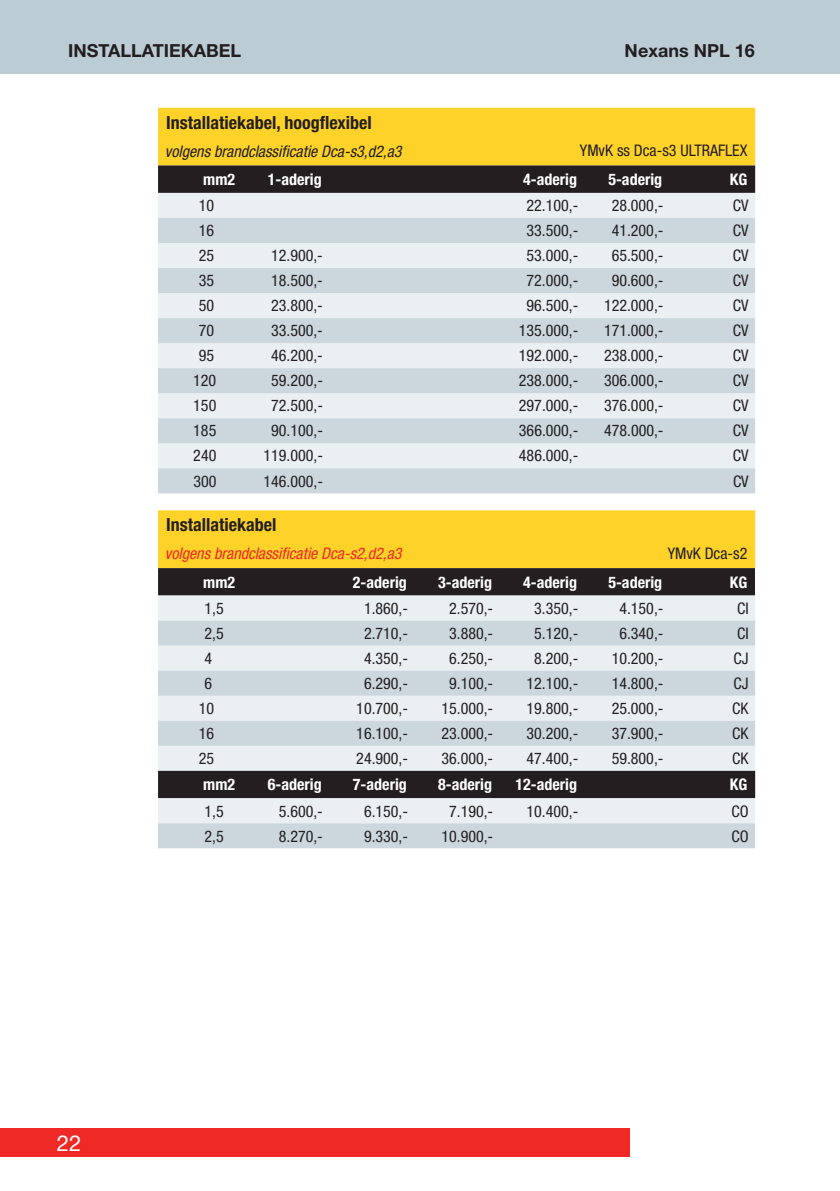
<style>
.page{position:relative;width:840px;height:1191px;background:#fff}
.page>*{position:absolute;margin:0;border:0;box-sizing:border-box;transform-origin:0 0}
.t1{font:22px "Helvetica Neue LT Std";color:#fff}
.t2{font:700 condensed 18px "Helvetica Neue LT Std";color:#231f20}
.t3{font:700 18px "Helvetica Neue LT Std";color:#231f20}
.t4{font:condensed 16px "Helvetica Neue LT Std";color:#231f20}
.t5{font:700 condensed 16px "Helvetica Neue LT Std";color:#fff}
.t6{font:italic condensed 16px "Helvetica Neue LT Std";color:#231f20}
.t7{font:italic condensed 16px "Helvetica Neue LT Std";color:#ee2926}
</style>
<div class="page">
<div style="left:0;top:0;width:839px;height:74px;background:#bcccd4"></div>
<div style="left:0;top:1128px;width:629px;height:29px;background:#ee2926"></div>
<svg style="left:158px;top:108px;width:598px;height:385px;background:#d3d2bc"></svg>
<svg style="left:158px;top:848px;width:597px;height:1px"></svg>
<svg style="left:158px;top:510px;width:598px;height:338px;background:#c4c1a7"></svg>
<div style="left:755px;top:823px;width:22px;height:25px;background:#fff"></div>
<p class="t3" style="left:68px;top:39px;width:174px">INSTALLATIEKABEL</p>
<p class="t3" style="left:624px;top:39px;width:132px">Nexans NPL 16</p>
<p class="t2" style="left:166px;top:111px;width:207px">Installatiekabel, hoogflexibel</p>
<p class="t6" style="left:165px;top:142px;width:238px">volgens brandclassificatie Dca-s3,d2,a3</p>
<p class="t4" style="left:579px;top:141px;width:169px">YMvK ss Dca-s3 ULTRAFLEX</p>
<p class="t5" style="left:203px;top:169px;width:33px">mm2</p>
<p class="t5" style="left:268px;top:169px;width:55px">1-aderig</p>
<p class="t5" style="left:523px;top:169px;width:55px">4-aderig</p>
<p class="t5" style="left:608px;top:169px;width:55px">5-aderig</p>
<p class="t5" style="left:729px;top:169px;width:19px">KG</p>
<p class="t4" style="left:199px;top:196px;width:17px">10</p>
<p class="t4" style="left:526px;top:196px;width:53px">22.100,-</p>
<p class="t4" style="left:611px;top:196px;width:53px">28.000,-</p>
<p class="t4" style="left:732px;top:196px;width:17px">CV</p>
<p class="t4" style="left:199px;top:221px;width:17px">16</p>
<p class="t4" style="left:526px;top:221px;width:53px">33.500,-</p>
<p class="t4" style="left:611px;top:221px;width:53px">41.200,-</p>
<p class="t4" style="left:732px;top:221px;width:17px">CV</p>
<p class="t4" style="left:199px;top:246px;width:17px">25</p>
<p class="t4" style="left:271px;top:246px;width:53px">12.900,-</p>
<p class="t4" style="left:526px;top:246px;width:53px">53.000,-</p>
<p class="t4" style="left:611px;top:246px;width:53px">65.500,-</p>
<p class="t4" style="left:732px;top:246px;width:17px">CV</p>
<p class="t4" style="left:199px;top:271px;width:17px">35</p>
<p class="t4" style="left:271px;top:271px;width:53px">18.500,-</p>
<p class="t4" style="left:526px;top:271px;width:53px">72.000,-</p>
<p class="t4" style="left:611px;top:271px;width:53px">90.600,-</p>
<p class="t4" style="left:732px;top:271px;width:17px">CV</p>
<p class="t4" style="left:199px;top:296px;width:17px">50</p>
<p class="t4" style="left:271px;top:296px;width:53px">23.800,-</p>
<p class="t4" style="left:526px;top:296px;width:53px">96.500,-</p>
<p class="t4" style="left:603px;top:296px;width:61px">122.000,-</p>
<p class="t4" style="left:732px;top:296px;width:17px">CV</p>
<p class="t4" style="left:199px;top:321px;width:17px">70</p>
<p class="t4" style="left:271px;top:321px;width:53px">33.500,-</p>
<p class="t4" style="left:518px;top:321px;width:61px">135.000,-</p>
<p class="t4" style="left:603px;top:321px;width:61px">171.000,-</p>
<p class="t4" style="left:732px;top:321px;width:17px">CV</p>
<p class="t4" style="left:199px;top:346px;width:17px">95</p>
<p class="t4" style="left:271px;top:346px;width:53px">46.200,-</p>
<p class="t4" style="left:518px;top:346px;width:61px">192.000,-</p>
<p class="t4" style="left:603px;top:346px;width:61px">238.000,-</p>
<p class="t4" style="left:732px;top:346px;width:17px">CV</p>
<p class="t4" style="left:193px;top:371px;width:25px">120</p>
<p class="t4" style="left:271px;top:371px;width:53px">59.200,-</p>
<p class="t4" style="left:518px;top:371px;width:61px">238.000,-</p>
<p class="t4" style="left:603px;top:371px;width:61px">306.000,-</p>
<p class="t4" style="left:732px;top:371px;width:17px">CV</p>
<p class="t4" style="left:193px;top:396px;width:25px">150</p>
<p class="t4" style="left:271px;top:396px;width:53px">72.500,-</p>
<p class="t4" style="left:518px;top:396px;width:61px">297.000,-</p>
<p class="t4" style="left:603px;top:396px;width:61px">376.000,-</p>
<p class="t4" style="left:732px;top:396px;width:17px">CV</p>
<p class="t4" style="left:193px;top:421px;width:25px">185</p>
<p class="t4" style="left:271px;top:421px;width:53px">90.100,-</p>
<p class="t4" style="left:518px;top:421px;width:61px">366.000,-</p>
<p class="t4" style="left:603px;top:421px;width:61px">478.000,-</p>
<p class="t4" style="left:732px;top:421px;width:17px">CV</p>
<p class="t4" style="left:193px;top:446px;width:25px">240</p>
<p class="t4" style="left:263px;top:446px;width:61px">119.000,-</p>
<p class="t4" style="left:518px;top:446px;width:61px">486.000,-</p>
<p class="t4" style="left:732px;top:446px;width:17px">CV</p>
<p class="t4" style="left:193px;top:471px;width:25px">300</p>
<p class="t4" style="left:263px;top:471px;width:61px">146.000,-</p>
<p class="t4" style="left:732px;top:471px;width:17px">CV</p>
<p class="t2" style="left:166px;top:514px;width:112px">Installatiekabel</p>
<p class="t7" style="left:165px;top:544px;width:238px">volgens brandclassificatie Dca-s2,d2,a3</p>
<p class="t4" style="left:667px;top:544px;width:81px">YMvK Dca-s2</p>
<p class="t5" style="left:203px;top:572px;width:33px">mm2</p>
<p class="t5" style="left:353px;top:572px;width:55px">2-aderig</p>
<p class="t5" style="left:438px;top:572px;width:55px">3-aderig</p>
<p class="t5" style="left:523px;top:572px;width:55px">4-aderig</p>
<p class="t5" style="left:608px;top:572px;width:55px">5-aderig</p>
<p class="t5" style="left:729px;top:572px;width:19px">KG</p>
<p class="t4" style="left:204px;top:599px;width:21px">1,5</p>
<p class="t4" style="left:364px;top:599px;width:46px">1.860,-</p>
<p class="t4" style="left:449px;top:599px;width:46px">2.570,-</p>
<p class="t4" style="left:534px;top:599px;width:46px">3.350,-</p>
<p class="t4" style="left:619px;top:599px;width:46px">4.150,-</p>
<p class="t4" style="left:736px;top:599px;width:13px">CI</p>
<p class="t4" style="left:204px;top:624px;width:21px">2,5</p>
<p class="t4" style="left:364px;top:624px;width:46px">2.710,-</p>
<p class="t4" style="left:449px;top:624px;width:46px">3.880,-</p>
<p class="t4" style="left:534px;top:624px;width:46px">5.120,-</p>
<p class="t4" style="left:619px;top:624px;width:46px">6.340,-</p>
<p class="t4" style="left:736px;top:624px;width:13px">CI</p>
<p class="t4" style="left:204px;top:649px;width:9px">4</p>
<p class="t4" style="left:364px;top:649px;width:46px">4.350,-</p>
<p class="t4" style="left:449px;top:649px;width:46px">6.250,-</p>
<p class="t4" style="left:534px;top:649px;width:46px">8.200,-</p>
<p class="t4" style="left:611px;top:649px;width:53px">10.200,-</p>
<p class="t4" style="left:733px;top:649px;width:17px">CJ</p>
<p class="t4" style="left:204px;top:674px;width:9px">6</p>
<p class="t4" style="left:364px;top:674px;width:46px">6.290,-</p>
<p class="t4" style="left:449px;top:674px;width:46px">9.100,-</p>
<p class="t4" style="left:526px;top:674px;width:53px">12.100,-</p>
<p class="t4" style="left:611px;top:674px;width:53px">14.800,-</p>
<p class="t4" style="left:733px;top:674px;width:17px">CJ</p>
<p class="t4" style="left:199px;top:699px;width:17px">10</p>
<p class="t4" style="left:356px;top:699px;width:53px">10.700,-</p>
<p class="t4" style="left:441px;top:699px;width:53px">15.000,-</p>
<p class="t4" style="left:526px;top:699px;width:53px">19.800,-</p>
<p class="t4" style="left:611px;top:699px;width:53px">25.000,-</p>
<p class="t4" style="left:731px;top:699px;width:18px">CK</p>
<p class="t4" style="left:199px;top:724px;width:17px">16</p>
<p class="t4" style="left:356px;top:724px;width:53px">16.100,-</p>
<p class="t4" style="left:441px;top:724px;width:53px">23.000,-</p>
<p class="t4" style="left:526px;top:724px;width:53px">30.200,-</p>
<p class="t4" style="left:611px;top:724px;width:53px">37.900,-</p>
<p class="t4" style="left:731px;top:724px;width:18px">CK</p>
<p class="t4" style="left:199px;top:749px;width:17px">25</p>
<p class="t4" style="left:356px;top:749px;width:53px">24.900,-</p>
<p class="t4" style="left:441px;top:749px;width:53px">36.000,-</p>
<p class="t4" style="left:526px;top:749px;width:53px">47.400,-</p>
<p class="t4" style="left:611px;top:749px;width:53px">59.800,-</p>
<p class="t4" style="left:731px;top:749px;width:18px">CK</p>
<p class="t5" style="left:203px;top:775px;width:33px">mm2</p>
<p class="t5" style="left:268px;top:775px;width:55px">6-aderig</p>
<p class="t5" style="left:353px;top:775px;width:55px">7-aderig</p>
<p class="t5" style="left:438px;top:775px;width:55px">8-aderig</p>
<p class="t5" style="left:515px;top:775px;width:63px">12-aderig</p>
<p class="t5" style="left:729px;top:775px;width:19px">KG</p>
<p class="t4" style="left:204px;top:801px;width:21px">1,5</p>
<p class="t4" style="left:279px;top:801px;width:46px">5.600,-</p>
<p class="t4" style="left:364px;top:801px;width:46px">6.150,-</p>
<p class="t4" style="left:449px;top:801px;width:46px">7.190,-</p>
<p class="t4" style="left:526px;top:801px;width:53px">10.400,-</p>
<p class="t4" style="left:731px;top:801px;width:19px">CO</p>
<p class="t4" style="left:204px;top:826px;width:21px">2,5</p>
<p class="t4" style="left:279px;top:826px;width:46px">8.270,-</p>
<p class="t4" style="left:364px;top:826px;width:46px">9.330,-</p>
<p class="t4" style="left:441px;top:826px;width:53px">10.900,-</p>
<p class="t4" style="left:731px;top:826px;width:19px">CO</p>
<h1 class="t1" style="left:57px;top:1129px;width:26px">22</h1>
</div>
